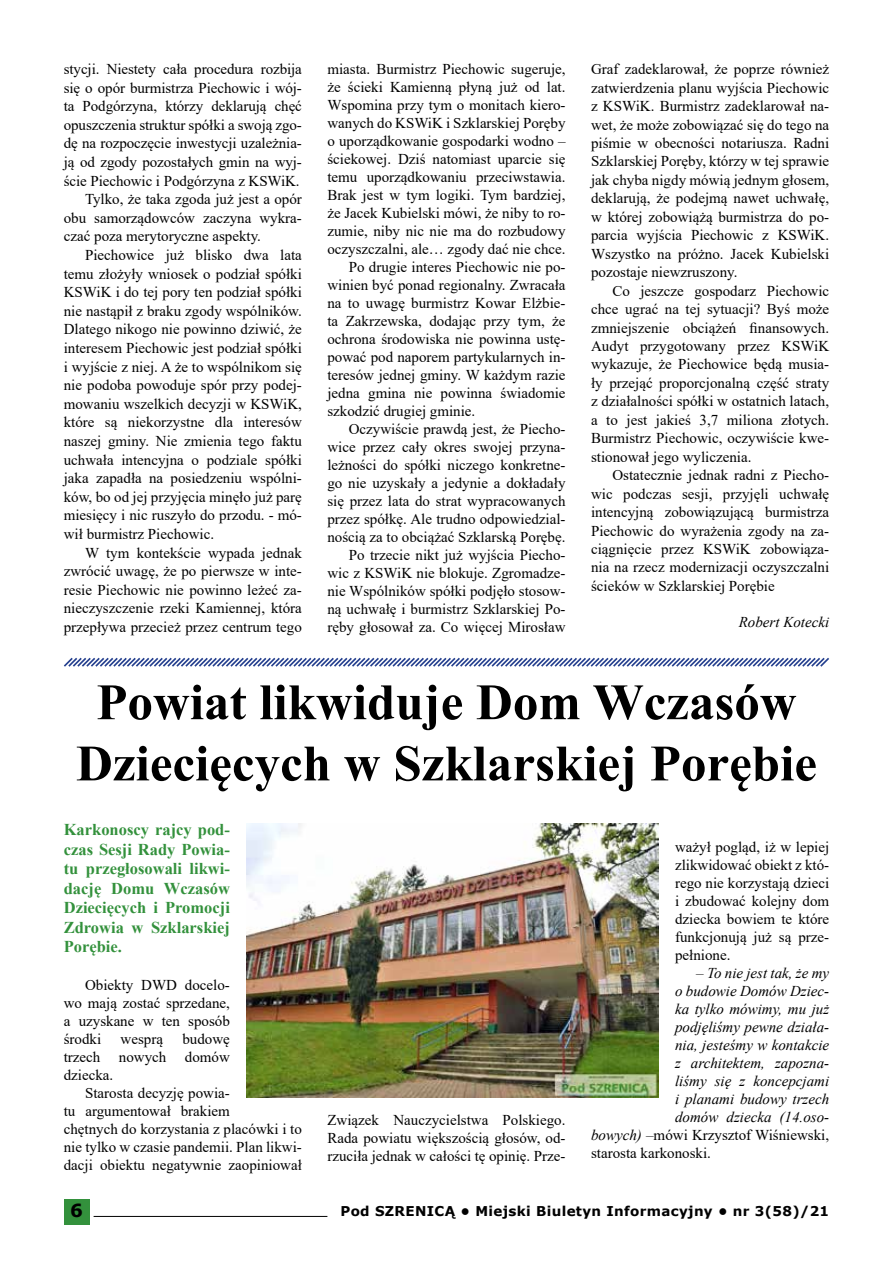
<style>
.page{position:relative;width:893px;height:1263px;background:#fff}
.page>*{position:absolute;margin:0;border:0;box-sizing:border-box;transform-origin:0 0}
.t1{font:700 51px/61.2px "Times New Roman";color:#000;text-align:center}
.t2{font:700 18px "Verdana";color:#000}
.t3{font:700 16.5px/19.5px "Times New Roman";color:#33913c;text-align:justify}
.t4{font:15px/18.5px "Times New Roman";color:#000;text-align:justify}
.t5{font:italic 15px "Times New Roman";color:#000}
.t6{font:700 13.5px "Verdana";letter-spacing:.025em;color:#000}
.s1{font-style:italic}
</style>
<div class="page">
<div style="left:64px;top:1199px;width:25px;height:26px;background:#33913c"></div>
<hr style="left:94px;top:1216px;width:233px;height:1px;background:#000">
<svg style="left:63px;top:657px;width:766px;height:10px"></svg>
<img style="left:247px;top:824px;width:411px;height:273px">
<p class="t4" style="left:64px;top:59px;width:240px">stycji. Niestety cała procedura rozbija</p>
<p class="t4" style="left:64px;top:78px;width:240px">się o opór burmistrza Piechowic i wój-</p>
<p class="t4" style="left:64px;top:97px;width:240px">ta Podgórzyna, którzy deklarują chęć</p>
<p class="t4" style="left:64px;top:115px;width:240px">opuszczenia struktur spółki a swoją zgo-</p>
<p class="t4" style="left:64px;top:134px;width:240px">dę na rozpoczęcie inwestycji uzależnia-</p>
<p class="t4" style="left:64px;top:152px;width:240px">ją od zgody pozostałych gmin na wyj-</p>
<p class="t4" style="left:64px;top:171px;width:237px">ście Piechowic i Podgórzyna z KSWiK.</p>
<p class="t4" style="left:85px;top:190px;width:218px">Tylko, że taka zgoda już jest a opór</p>
<p class="t4" style="left:64px;top:208px;width:240px">obu samorządowców zaczyna wykra-</p>
<p class="t4" style="left:64px;top:227px;width:199px">czać poza merytoryczne aspekty.</p>
<p class="t4" style="left:85px;top:245px;width:218px">Piechowice już blisko dwa lata</p>
<p class="t4" style="left:64px;top:264px;width:240px">temu złożyły wniosek o podział spółki</p>
<p class="t4" style="left:64px;top:283px;width:240px">KSWiK i do tej pory ten podział spółki</p>
<p class="t4" style="left:64px;top:301px;width:240px">nie nastąpił z braku zgody wspólników.</p>
<p class="t4" style="left:64px;top:320px;width:240px">Dlatego nikogo nie powinno dziwić, że</p>
<p class="t4" style="left:64px;top:338px;width:240px">interesem Piechowic jest podział spółki</p>
<p class="t4" style="left:64px;top:357px;width:240px">i wyjście z niej. A że to wspólnikom się</p>
<p class="t4" style="left:64px;top:376px;width:240px">nie podoba powoduje spór przy podej-</p>
<p class="t4" style="left:64px;top:394px;width:240px">mowaniu wszelkich decyzji w KSWiK,</p>
<p class="t4" style="left:64px;top:413px;width:240px">które są niekorzystne dla interesów</p>
<p class="t4" style="left:64px;top:431px;width:240px">naszej gminy. Nie zmienia tego faktu</p>
<p class="t4" style="left:64px;top:450px;width:240px">uchwała intencyjna o podziale spółki</p>
<p class="t4" style="left:64px;top:469px;width:240px">jaka zapadła na posiedzeniu wspólni-</p>
<p class="t4" style="left:64px;top:487px;width:240px">ków, bo od jej przyjęcia minęło już parę</p>
<p class="t4" style="left:64px;top:506px;width:240px">miesięcy i nic ruszyło do przodu. - mó-</p>
<p class="t4" style="left:64px;top:524px;width:152px">wił burmistrz Piechowic.</p>
<p class="t4" style="left:85px;top:543px;width:218px">W tym kontekście wypada jednak</p>
<p class="t4" style="left:64px;top:562px;width:240px">zwrócić uwagę, że po pierwsze w inte-</p>
<p class="t4" style="left:64px;top:580px;width:240px">resie Piechowic nie powinno leżeć za-</p>
<p class="t4" style="left:64px;top:599px;width:240px">nieczyszczenie rzeki Kamiennej, która</p>
<p class="t4" style="left:64px;top:617px;width:240px">przepływa przecież przez centrum tego</p>
<p class="t4" style="left:327px;top:59px;width:240px">miasta. Burmistrz Piechowic sugeruje,</p>
<p class="t4" style="left:327px;top:77px;width:240px">że ścieki Kamienną płyną już od lat.</p>
<p class="t4" style="left:327px;top:95px;width:240px">Wspomina przy tym o monitach kiero-</p>
<p class="t4" style="left:327px;top:113px;width:240px">wanych do KSWiK i Szklarskiej Poręby</p>
<p class="t4" style="left:327px;top:131px;width:240px">o uporządkowanie gospodarki wodno –</p>
<p class="t4" style="left:327px;top:149px;width:240px">ściekowej. Dziś natomiast uparcie się</p>
<p class="t4" style="left:327px;top:167px;width:240px">temu uporządkowaniu przeciwstawia.</p>
<p class="t4" style="left:327px;top:185px;width:240px">Brak jest w tym logiki. Tym bardziej,</p>
<p class="t4" style="left:327px;top:203px;width:240px">że Jacek Kubielski mówi, że niby to ro-</p>
<p class="t4" style="left:327px;top:221px;width:240px">zumie, niby nic nie ma do rozbudowy</p>
<p class="t4" style="left:327px;top:239px;width:240px">oczyszczalni, ale… zgody dać nie chce.</p>
<p class="t4" style="left:349px;top:257px;width:218px">Po drugie interes Piechowic nie po-</p>
<p class="t4" style="left:327px;top:275px;width:240px">winien być ponad regionalny. Zwracała</p>
<p class="t4" style="left:327px;top:293px;width:240px">na to uwagę burmistrz Kowar Elżbie-</p>
<p class="t4" style="left:327px;top:311px;width:240px">ta Zakrzewska, dodając przy tym, że</p>
<p class="t4" style="left:327px;top:329px;width:240px">ochrona środowiska nie powinna ustę-</p>
<p class="t4" style="left:327px;top:347px;width:240px">pować pod naporem partykularnych in-</p>
<p class="t4" style="left:327px;top:365px;width:240px">teresów jednej gminy. W każdym razie</p>
<p class="t4" style="left:327px;top:383px;width:240px">jedna gmina nie powinna świadomie</p>
<p class="t4" style="left:327px;top:401px;width:149px">szkodzić drugiej gminie.</p>
<p class="t4" style="left:349px;top:419px;width:218px">Oczywiście prawdą jest, że Piecho-</p>
<p class="t4" style="left:327px;top:437px;width:240px">wice przez cały okres swojej przyna-</p>
<p class="t4" style="left:327px;top:455px;width:240px">leżności do spółki niczego konkretne-</p>
<p class="t4" style="left:327px;top:473px;width:240px">go nie uzyskały a jedynie a dokładały</p>
<p class="t4" style="left:327px;top:491px;width:240px">się przez lata do strat wypracowanych</p>
<p class="t4" style="left:327px;top:509px;width:240px">przez spółkę. Ale trudno odpowiedzial-</p>
<p class="t4" style="left:327px;top:527px;width:240px">nością za to obciążać Szklarską Porębę.</p>
<p class="t4" style="left:349px;top:545px;width:218px">Po trzecie nikt już wyjścia Piecho-</p>
<p class="t4" style="left:327px;top:563px;width:240px">wic z KSWiK nie blokuje. Zgromadze-</p>
<p class="t4" style="left:327px;top:581px;width:240px">nie Wspólników spółki podjęło stosow-</p>
<p class="t4" style="left:327px;top:599px;width:240px">ną uchwałę i burmistrz Szklarskiej Po-</p>
<p class="t4" style="left:327px;top:617px;width:240px">ręby głosował za. Co więcej Mirosław</p>
<p class="t4" style="left:591px;top:59px;width:240px">Graf zadeklarował, że poprze również zatwierdzenia planu wyjścia Piechowic z KSWiK. Burmistrz zadeklarował na&shy;wet, że może zobowiązać się do tego na piśmie w obecności notariusza. Radni Szklarskiej Poręby, którzy w tej sprawie jak chyba nigdy mówią jednym głosem, deklarują, że podejmą nawet uchwałę, w której zobowiążą burmistrza do po&shy;parcia wyjścia Piechowic z KSWiK.<br>Wszystko na próżno. Jacek Kubielski pozostaje niewzruszony.</p>
<p class="t4" style="left:591px;top:281px;width:240px;text-indent:21px">Co jeszcze gospodarz Piechowic chce ugrać na tej sytuacji? Byś może zmniejszenie obciążeń finansowych.<br>Audyt przygotowany przez KSWiK wykazuje, że Piechowice będą musia&shy;ły przejąć proporcjonalną część straty z działalności spółki w ostatnich latach, a to jest jakieś 3,7 miliona złotych.<br>Burmistrz Piechowic, oczywiście kwe&shy;stionował jego wyliczenia.</p>
<p class="t4" style="left:591px;top:465px;width:240px;text-indent:21px">Ostatecznie jednak radni z Piecho&shy;wic podczas sesji, przyjęli uchwałę intencyjną zobowiązującą burmistrza Piechowic do wyrażenia zgody na za&shy;ciągnięcie przez KSWiK zobowiąza&shy;nia na rzecz modernizacji oczyszczalni ścieków w Szklarskiej Porębie</p>
<p class="t5" style="left:739px;top:611px;width:92px">Robert Kotecki</p>
<h1 class="t1" style="left:76px;top:670px;width:742px">Powiat likwiduje Dom Wczasów<br>Dziecięcych w Szklarskiej Porębie</h1>
<p class="t3" style="left:64px;top:819px;width:168px">Karkonoscy rajcy pod&shy;czas Sesji Rady Powia&shy;tu przegłosowali likwi&shy;dację Domu Wczasów Dziecięcych i Promocji Zdrowia w Szklarskiej Porębie.</p>
<p class="t4" style="left:64px;top:975px;width:168px;line-height:18px;text-indent:21px">Obiekty DWD docelo&shy;wo mają zostać sprzedane, a uzyskane w ten sposób środki</p>
<p class="t4" style="left:675px;top:838px;width:156px;line-height:18px">ważył pogląd, iż w lepiej zlikwidować obiekt z któ&shy;rego nie korzystają dzieci i zbudować kolejny dom dziecka bowiem te które funkcjonują już są prze&shy;pełnione.</p>
<p class="t5" style="left:696px;top:963px;width:134px">– To nie jest tak, że my</p>
<p class="t5" style="left:675px;top:981px;width:156px">o budowie Domów Dziec-</p>
<p class="t5" style="left:675px;top:999px;width:156px">ka tylko mówimy, mu już</p>
<p class="t5" style="left:675px;top:1017px;width:156px">podjęliśmy pewne działa-</p>
<p class="t5" style="left:675px;top:1035px;width:156px">nia, jesteśmy w kontakcie</p>
<p class="t5" style="left:675px;top:1053px;width:156px">z architektem, zapozna-</p>
<p class="t5" style="left:675px;top:1071px;width:156px">liśmy się z koncepcjami</p>
<p class="t5" style="left:675px;top:1089px;width:156px">i planami budowy trzech</p>
<p class="t5" style="left:675px;top:1107px;width:156px">domów dziecka (14.oso-</p>
<p class="t4" style="left:591px;top:1126px;width:240px"><span class="s1">bowych) –</span>mówi Krzysztof Wiśniewski,</p>
<p class="t4" style="left:591px;top:1144px;width:121px">starosta karkonoski.</p>
<p class="t4" style="left:64px;top:1029px;width:168px;line-height:18px;text-indent:119px">budowę trzech nowych domów dziecka.</p>
<p class="t4" style="left:64px;top:1083px;width:240px;line-height:18px;text-align:left;text-indent:21px">Starosta decyzję powia-<br>tu argumentował brakiem<br>chętnych do korzystania z placówki i to nie tylko w czasie pandemii. Plan likwi&shy;dacji obiektu negatywnie zaopiniował</p>
<p class="t4" style="left:121px;top:1029px;width:44px">wesprą</p>
<p class="t4" style="left:327px;top:1110px;width:240px;line-height:18px">Związek Nauczycielstwa Polskiego.<br>Rada powiatu większością głosów, od&shy;rzuciła jednak w całości tę opinię. Prze-</p>
<p class="t2" style="left:70px;top:1198px;width:14px">6</p>
<p class="t6" style="left:340px;top:1201px;width:490px">Pod SZRENICĄ • Miejski Biuletyn Informacyjny • nr 3(58)/21</p>
</div>
